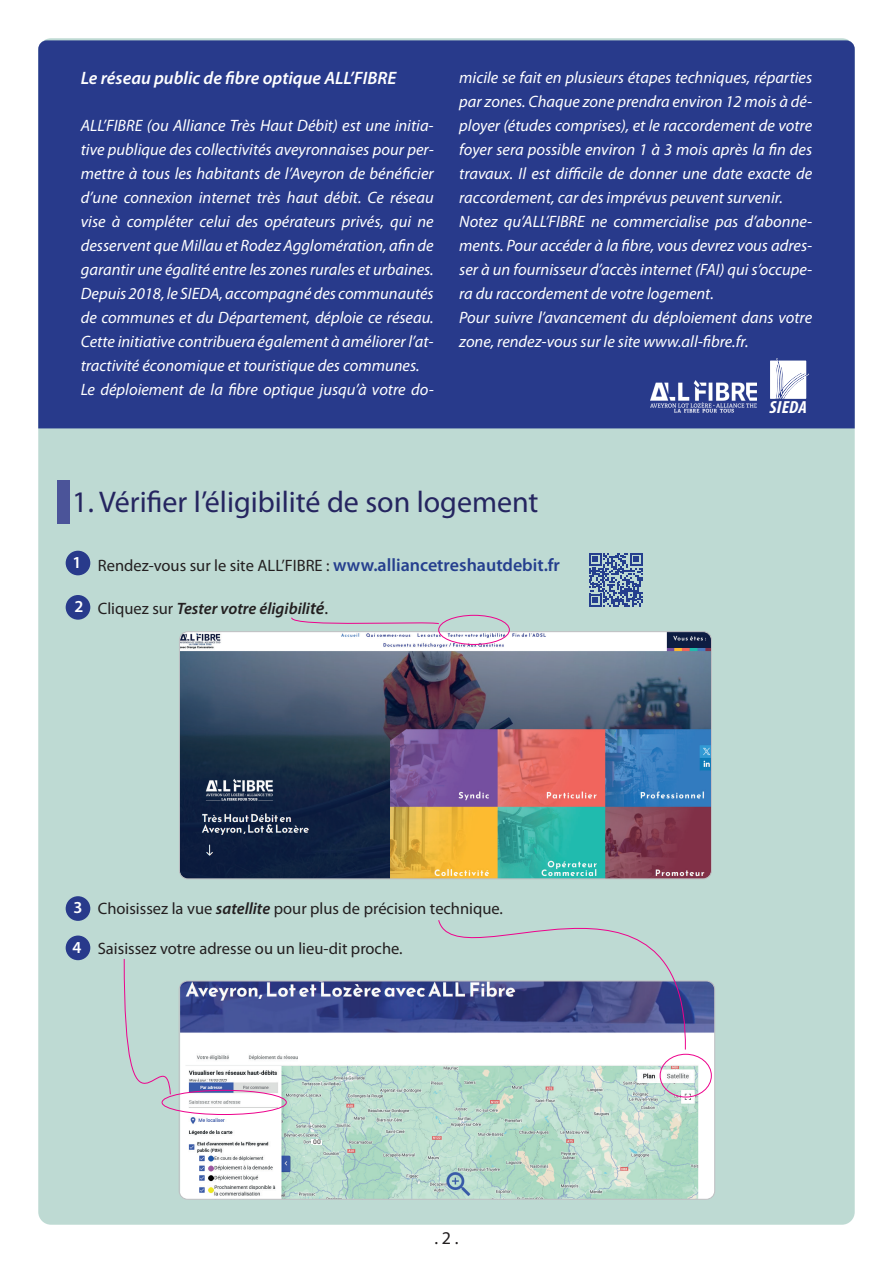
<style>
.page{position:relative;width:893px;height:1263px;background:#fff}
.page>*{position:absolute;margin:0;border:0;box-sizing:border-box;transform-origin:0 0}
.t1{font:30px "Myriad Pro";color:#252560}
.t2{font:italic 600 18px "Myriad Pro";color:#fff}
.t3{font:18px "Myriad Pro";color:#231f20}
.t4{font:italic 700 condensed 17.55px "Myriad Pro";letter-spacing:.015em;color:#fff;scale:1.08 1}
.t5{font:600 16.8px "Myriad Pro";color:#fff}
.t6{font:italic 16.5px/24px "Myriad Pro";color:#fff}
.t7{font:16.5px "Myriad Pro";color:#231f20}
.t8{font:italic 600 16.5px "Myriad Pro";color:#231f20}
.t9{font:6px "Verdana";color:#231f20}
.s1{font-weight:600;font-size:18px;color:#253f8e}
.s2{font-weight:400;font-style:normal}
.s3{font-size:18px}
.s4{font-weight:400;font-style:normal;font-size:18px}
.s5{font-weight:600;font-style:italic}
</style>
<div class="page">
<div style="left:38px;top:38px;width:817px;height:1187px;background:#bedad3;border-radius:13px"></div>
<div style="left:38px;top:40px;width:817px;height:388px;background:#283a8b"></div>
<div style="left:57px;top:480px;width:13px;height:43px;background:#4b5499"></div>
<div style="left:66px;top:551px;width:24px;height:24px;background:#283a8b;border-radius:50%"></div>
<div style="left:66px;top:896px;width:24px;height:25px;background:#283a8b;border-radius:50%"></div>
<div style="left:66px;top:595px;width:24px;height:25px;background:#283a8b;border-radius:50%"></div>
<div style="left:66px;top:935px;width:24px;height:25px;background:#283a8b;border-radius:50%"></div>
<img style="left:179px;top:633px;width:532px;height:246px">
<img style="left:180px;top:981px;width:535px;height:217px">
<div style="left:179px;top:981px;width:536px;height:219px;border:1px solid #bebfc2;border-radius:9px"></div>
<div style="left:311px;top:1139px;width:8px;height:5px;background:#fff"></div>
<svg style="left:313px;top:1141px;width:8px;height:4px"></svg>
<svg style="left:770px;top:358px;width:39px;height:41px;background:#d2d6e6"></svg>
<img style="left:651px;top:381px;width:105px;height:33px">
<div style="left:438px;top:615px;width:72px;height:30px;border:1px solid #ed028c;border-radius:50%"></div>
<svg style="left:291px;top:617px;width:149px;height:11px"></svg>
<div style="left:162px;top:1090px;width:125px;height:25px;border:1px solid #ed028c;border-radius:50%"></div>
<div style="left:660px;top:1054px;width:52px;height:43px;border:1px solid #ed028c;border-radius:50%"></div>
<svg style="left:123px;top:959px;width:48px;height:150px"></svg>
<svg style="left:438px;top:836px;width:250px;height:214px"></svg>
<svg style="left:589px;top:553px;width:54px;height:54px"></svg>
<p class="t2" style="left:81px;top:68px;width:317px">Le réseau public de fibre optique ALL’FIBRE</p>
<p class="t6" style="left:81px;top:113px;width:354px">ALL’FIBRE (ou Alliance Très Haut Débit) est une initia&shy;tive publique des collectivités aveyronnaises pour per&shy;mettre à tous les habitants de l’Aveyron de bénéficier d’une connexion internet très haut débit. Ce réseau vise à compléter celui des opérateurs privés, qui ne desservent que Millau et Rodez Agglomération, afin de garantir une égalité entre les zones rurales et urbaines.<br>Depuis 2018, le SIEDA, accompagné des communautés de communes et du Département, déploie ce réseau.<br>Cette initiative contribuera également à améliorer l’at&shy;tractivité économique et touristique des communes.<br>Le déploiement de la fibre optique jusqu’à votre do-</p>
<p class="t6" style="left:459px;top:65px;width:354px">micile se fait en plusieurs étapes techniques, réparties par zones. Chaque zone prendra environ 12 mois à dé&shy;ployer (études comprises), et le raccordement de votre foyer sera possible environ 1 à 3 mois après la fin des travaux. Il est difficile de donner une date exacte de raccordement, car des imprévus peuvent survenir.<br>Notez qu’ALL’FIBRE ne commercialise pas d’abonne&shy;ments. Pour accéder à la fibre, vous devrez vous adres&shy;ser à un fournisseur d’accès internet (FAI) qui s’occupe&shy;ra du raccordement de votre logement.<br>Pour suivre l’avancement du déploiement dans votre zone, rendez-vous sur le site www.all-fibre.fr.</p>
<p class="t4" style="left:769px;top:396px;width:36px">SIEDA</p>
<h1 class="t1" style="left:72px;top:483px;width:468px">1. Vérifier l’éligibilité de son logement</h1>
<p class="t5" style="left:73px;top:553px;width:11px">1</p>
<p class="t5" style="left:74px;top:597px;width:11px">2</p>
<p class="t7" style="left:98px;top:555px;width:464px">Rendez-vous sur le site ALL’FIBRE : <span class="s1">www.alliancetreshautdebit.fr</span></p>
<p class="t8" style="left:98px;top:599px;width:232px"><span class="s2">Cliquez sur</span> Tester votre éligibili<span class="s3">té</span><span class="s4">.</span></p>
<p class="t5" style="left:74px;top:898px;width:11px">3</p>
<p class="t5" style="left:73px;top:938px;width:11px">4</p>
<p class="t7" style="left:98px;top:899px;width:407px">Choisissez la vue <span class="s5">satellite</span> pour plus de précision technique.</p>
<p class="t7" style="left:98px;top:938px;width:306px">Saisissez votre adresse ou un lieu-dit proche.</p>
<p class="t9" style="left:313px;top:1137px;width:9px">00</p>
<p class="t3" style="left:434px;top:1226px;width:26px">. 2 .</p>
</div>
